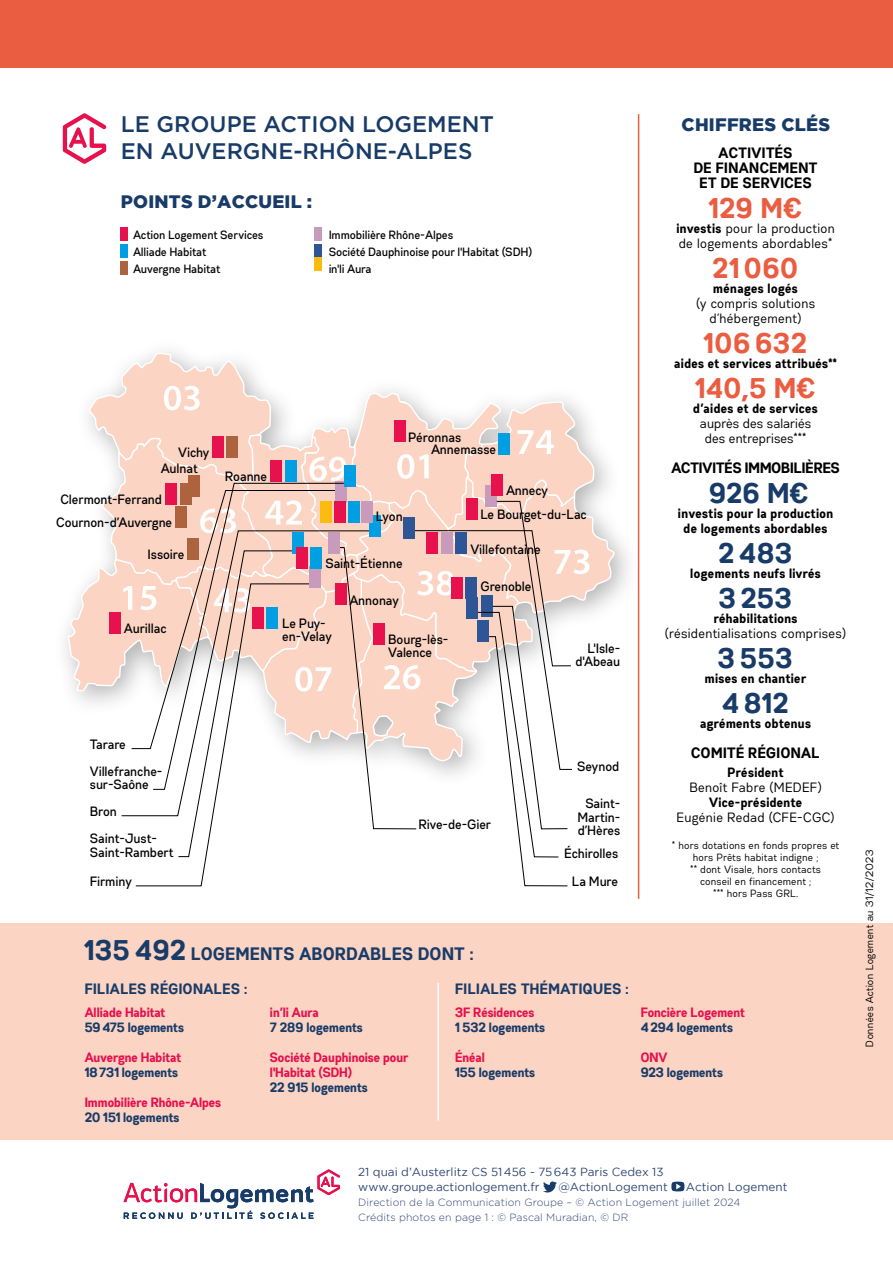
<style>
.page{position:relative;width:893px;height:1263px;background:#fff}
.page>*{position:absolute;margin:0;border:0;box-sizing:border-box;transform-origin:0 0}
.t1{font:28.5px "Gabriel Sans Cond Bold";letter-spacing:.04em;color:#eb5d40}
.t2{font:28.5px "Gabriel Sans Cond Bold";letter-spacing:.03em;color:#183b68}
.t3{font:500 22.5px "Gotham";color:#183b68}
.t4{font:18px "Gabriel Sans Cond Bold";letter-spacing:.03em;color:#183b68}
.t5{font:900 18px "Gotham";letter-spacing:.015em;color:#183b68}
.t6{font:15px/15px "Gabriel Sans Cond Bold";letter-spacing:.03em;color:#000;text-align:center}
.t7{font:15px "Gabriel Sans Cond Bold";letter-spacing:.03em;color:#183b68}
.t8{font:15px "Gabriel Sans Cond Bold";color:#000}
.t9{font:13.5px/13.5px "Gabriel Sans Cond Medium";color:#000}
.t10{font:13.5px/15px "Gabriel Sans Cond Bold";letter-spacing:.03em;color:#000;text-align:center}
.t11{font:13.5px/15px "Gabriel Sans Cond Normal";letter-spacing:.03em;color:#000}
.t12{font:13.5px/15px "Gabriel Sans Cond Bold";color:#e6114d}
.t13{font:13.5px "Gabriel Sans Cond Bold";color:#183b68}
.t14{font:13.5px/15px "Gabriel Sans Cond Normal";letter-spacing:.01em;color:#000;text-align:center}
.t15{font:12px/17.2px "Gabriel Sans Cond Medium";color:#000}
.t16{font:11.7px/15px "Gotham";color:#304773}
.t17{font:10.5px/12px "Gabriel Sans Cond Normal";letter-spacing:.03em;color:#000;text-align:center}
.t18{font:300 10.5px/15px "Gotham";letter-spacing:.01em;color:#304773}
.s1{font-family:"Gabriel Sans Cond Bold"}
.s2{font-size:28.5px}
</style>
<div class="page">
<svg style="left:124px;top:1169px;width:216px;height:50px"></svg>
<div style="left:0;top:923px;width:893px;height:217px;background:#fbd4c4"></div>
<svg style="left:63px;top:113px;width:43px;height:51px"></svg>
<div style="left:121px;top:227px;width:7px;height:14px;background:#e6114d"></div>
<div style="left:121px;top:245px;width:7px;height:13px;background:#009fe3"></div>
<div style="left:121px;top:262px;width:7px;height:13px;background:#ad643e"></div>
<div style="left:315px;top:227px;width:7px;height:14px;background:#c89abb"></div>
<div style="left:315px;top:245px;width:7px;height:13px;background:#2e5696"></div>
<svg style="left:67px;top:352px;width:549px;height:534px"></svg>
<div style="left:310px;top:547px;width:12px;height:21px;background:#009fe3"></div>
<div style="left:296px;top:547px;width:12px;height:21px;background:#e6114d"></div>
<div style="left:465px;top:577px;width:12px;height:21px;background:#2e5696"></div>
<div style="left:451px;top:577px;width:11px;height:21px;background:#e6114d"></div>
<div style="left:328px;top:533px;width:12px;height:21px;background:#c89abb"></div>
<hr style="left:437px;top:983px;width:2px;height:138px;background:#fff">
<hr style="left:638px;top:114px;width:1px;height:785px;background:#eb5d40">
<div style="left:334px;top:501px;width:11px;height:21px;background:#e6114d"></div>
<div style="left:320px;top:501px;width:12px;height:21px;background:#fcbc0f"></div>
<div style="left:315px;top:258px;width:7px;height:13px;background:#fcbc0f"></div>
<div style="left:0;top:0;width:893px;height:68px;background:#eb5d40"></div>
<svg style="left:543px;top:1181px;width:14px;height:11px"></svg>
<svg style="left:671px;top:1181px;width:13px;height:10px"></svg>
<h2 class="t3" style="left:121px;top:109px;width:375px">LE GROUPE ACTION LOGEMENT</h2>
<h3 class="t5" style="left:682px;top:114px;width:150px">CHIFFRES CLÉS</h3>
<h2 class="t3" style="left:121px;top:136px;width:353px">EN AUVERGNE-RHÔNE-ALPES</h2>
<p class="t6" style="left:694px;top:145px;width:125px">ACTIVITÉS<br>DE FINANCEMENT<br>ET DE SERVICES</p>
<h1 class="t1" style="left:709px;top:191px;width:94px">129 M€</h1>
<p class="t11" style="left:677px;top:221px;width:160px"><span class="s1">investis</span> pour la production de logements abordables*</p>
<h1 class="t1" style="left:713px;top:251px;width:87px">21 060</h1>
<p class="t10" style="left:714px;top:281px;width:86px">ménages logés</p>
<p class="t11" style="left:696px;top:296px;width:120px;text-align:center">(y compris solutions d’hébergement)</p>
<h1 class="t1" style="left:704px;top:326px;width:104px">106 632</h1>
<p class="t10" style="left:675px;top:356px;width:164px">aides et services attribués**</p>
<h1 class="t1" style="left:696px;top:371px;width:121px">140,5 M€</h1>
<p class="t10" style="left:693px;top:401px;width:126px">d’aides et de services</p>
<p class="t14" style="left:700px;top:416px;width:113px">auprès des salariés des entreprises***</p>
<p class="t8" style="left:672px;top:459px;width:170px">ACTIVITÉS IMMOBILIÈRES</p>
<h1 class="t2" style="left:710px;top:476px;width:100px">926 M€</h1>
<p class="t10" style="left:678px;top:506px;width:157px">investis pour la production de logements abordables</p>
<h1 class="t2" style="left:719px;top:536px;width:75px">2 483</h1>
<p class="t10" style="left:691px;top:566px;width:132px">logements neufs livrés</p>
<h1 class="t2" style="left:719px;top:581px;width:75px">3 253</h1>
<p class="t10" style="left:714px;top:611px;width:85px">réhabilitations</p>
<p class="t11" style="left:665px;top:626px;width:183px">(résidentialisations comprises)</p>
<h1 class="t2" style="left:718px;top:641px;width:76px">3 553</h1>
<p class="t10" style="left:705px;top:671px;width:103px">mises en chantier</p>
<h1 class="t2" style="left:723px;top:686px;width:68px">4 812</h1>
<p class="t10" style="left:700px;top:716px;width:112px">agréments obtenus</p>
<p class="t6" style="left:692px;top:745px;width:130px">COMITÉ RÉGIONAL</p>
<p class="t10" style="left:728px;top:765px;width:57px">Président</p>
<p class="t11" style="left:690px;top:780px;width:134px">Benoît Fabre (MEDEF)</p>
<p class="t10" style="left:709px;top:795px;width:95px">Vice-présidente</p>
<p class="t11" style="left:677px;top:810px;width:160px">Eugénie Redad (CFE-CGC)</p>
<p class="t17" style="left:672px;top:840px;width:169px">* hors dotations en fonds propres et hors Prêts habitat indigne ;<br>** dont Visale, hors contacts<br>conseil en financement ;<br>*** hors Pass GRL.</p>
<h3 class="t5" style="left:121px;top:191px;width:193px">POINTS D’ACCUEIL :</h3>
<p class="t15" style="left:133px;top:226px;width:132px">Action Logement Services<br>Alliade Habitat<br>Auvergne Habitat</p>
<p class="t15" style="left:329px;top:226px;width:205px">Immobilière Rhône-Alpes<br>Société Dauphinoise pour l'Habitat (SDH) in'li Aura</p>
<p class="t9" style="left:409px;top:430px;width:54px">Péronnas</p>
<p class="t9" style="left:431px;top:442px;width:66px">Annemasse</p>
<p class="t9" style="left:161px;top:444px;width:50px;line-height:15.9px;text-indent:17px">Vichy<br>Aulnat</p>
<p class="t9" style="left:225px;top:469px;width:44px">Roanne</p>
<p class="t9" style="left:481px;top:477px;width:108px;line-height:24.8px;text-indent:26px">Annecy<br>Le Bourget-du-Lac</p>
<p class="t9" style="left:57px;top:488px;width:117px;line-height:23px;text-align:center">Clermont-Ferrand<br>Cournon-d’Auvergne</p>
<p class="t9" style="left:376px;top:510px;width:28px">Lyon</p>
<p class="t9" style="left:471px;top:543px;width:72px">Villefontaine</p>
<p class="t9" style="left:148px;top:548px;width:38px">Issoire</p>
<p class="t9" style="left:326px;top:556px;width:79px">Saint-Étienne</p>
<p class="t9" style="left:350px;top:593px;width:51px">Annonay</p>
<p class="t9" style="left:481px;top:579px;width:53px">Grenoble</p>
<p class="t9" style="left:283px;top:616px;width:51px">Le Puy&shy;en-Velay</p>
<p class="t9" style="left:124px;top:622px;width:44px">Aurillac</p>
<p class="t9" style="left:389px;top:632px;width:62px">Bourg-lès-<br>Valence</p>
<p class="t9" style="left:576px;top:641px;width:46px;text-align:right">L'Isle&shy;d'Abeau</p>
<p class="t9" style="left:90px;top:730px;width:74px;line-height:27px">Tarare<br>Villefranche-</p>
<p class="t9" style="left:90px;top:778px;width:60px">sur-Saône</p>
<p class="t9" style="left:577px;top:760px;width:44px">Seynod</p>
<p class="t9" style="left:578px;top:797px;width:44px;text-align:center">Saint-<br>Martin&shy;d’Hères</p>
<p class="t9" style="left:90px;top:805px;width:28px">Bron</p>
<p class="t9" style="left:419px;top:817px;width:74px">Rive-de-Gier</p>
<p class="t9" style="left:90px;top:832px;width:85px">Saint-Just-<br>Saint-Rambert</p>
<p class="t9" style="left:565px;top:839px;width:55px;line-height:27.9px;text-align:center">Échirolles<br>La Mure</p>
<p class="t9" style="left:90px;top:874px;width:43px">Firminy</p>
<h3 class="t4" style="left:85px;top:943px;width:390px"><span class="s2">135 492</span> LOGEMENTS ABORDABLES DONT :</h3>
<p class="t7" style="left:85px;top:980px;width:164px">FILIALES RÉGIONALES :</p>
<p class="t7" style="left:455px;top:980px;width:175px">FILIALES THÉMATIQUES :</p>
<p class="t12" style="left:85px;top:1005px;width:82px">Alliade Habitat</p>
<p class="t13" style="left:85px;top:1019px;width:101px">59475 logements</p>
<p class="t12" style="left:85px;top:1050px;width:98px">Auvergne Habitat</p>
<p class="t13" style="left:85px;top:1064px;width:95px">18731 logements</p>
<p class="t12" style="left:85px;top:1095px;width:138px">Immobilière Rhône-Alpes</p>
<p class="t13" style="left:85px;top:1109px;width:96px">20 151 logements</p>
<p class="t12" style="left:270px;top:1005px;width:50px">in’li Aura</p>
<p class="t13" style="left:270px;top:1019px;width:94px">7 289 logements</p>
<p class="t12" style="left:270px;top:1050px;width:140px">Société Dauphinoise pour l'Habitat (SDH)</p>
<p class="t13" style="left:270px;top:1079px;width:99px">22 915 logements</p>
<p class="t12" style="left:455px;top:1005px;width:81px">3F Résidences</p>
<p class="t13" style="left:455px;top:1019px;width:92px">1 532 logements</p>
<p class="t12" style="left:455px;top:1050px;width:31px">Énéal</p>
<p class="t13" style="left:455px;top:1064px;width:81px">155 logements</p>
<p class="t12" style="left:641px;top:1005px;width:106px">Foncière Logement</p>
<p class="t13" style="left:641px;top:1019px;width:94px">4294 logements</p>
<p class="t12" style="left:641px;top:1050px;width:28px">ONV</p>
<p class="t13" style="left:641px;top:1064px;width:84px">923 logements</p>
<p class="t16" style="left:358px;top:1164px;width:307px">21 quai d’Austerlitz CS 51456 - 75643 Paris Cedex 13 www.groupe.actionlogement.fr</p>
<p class="t16" style="left:558px;top:1179px;width:111px">@ActionLogement</p>
<p class="t16" style="left:686px;top:1179px;width:103px">Action Logement</p>
<p class="t18" style="left:358px;top:1194px;width:384px">Direction de la Communication Groupe – © Action Logement juillet 2024<br>Crédits photos en page 1 : © Pascal Muradian, © DR</p>
<p class="t17" style="left:864px;top:1046px;width:198px;rotate:-90deg">Données Action Logement au 31/12/2023</p>
</div>
